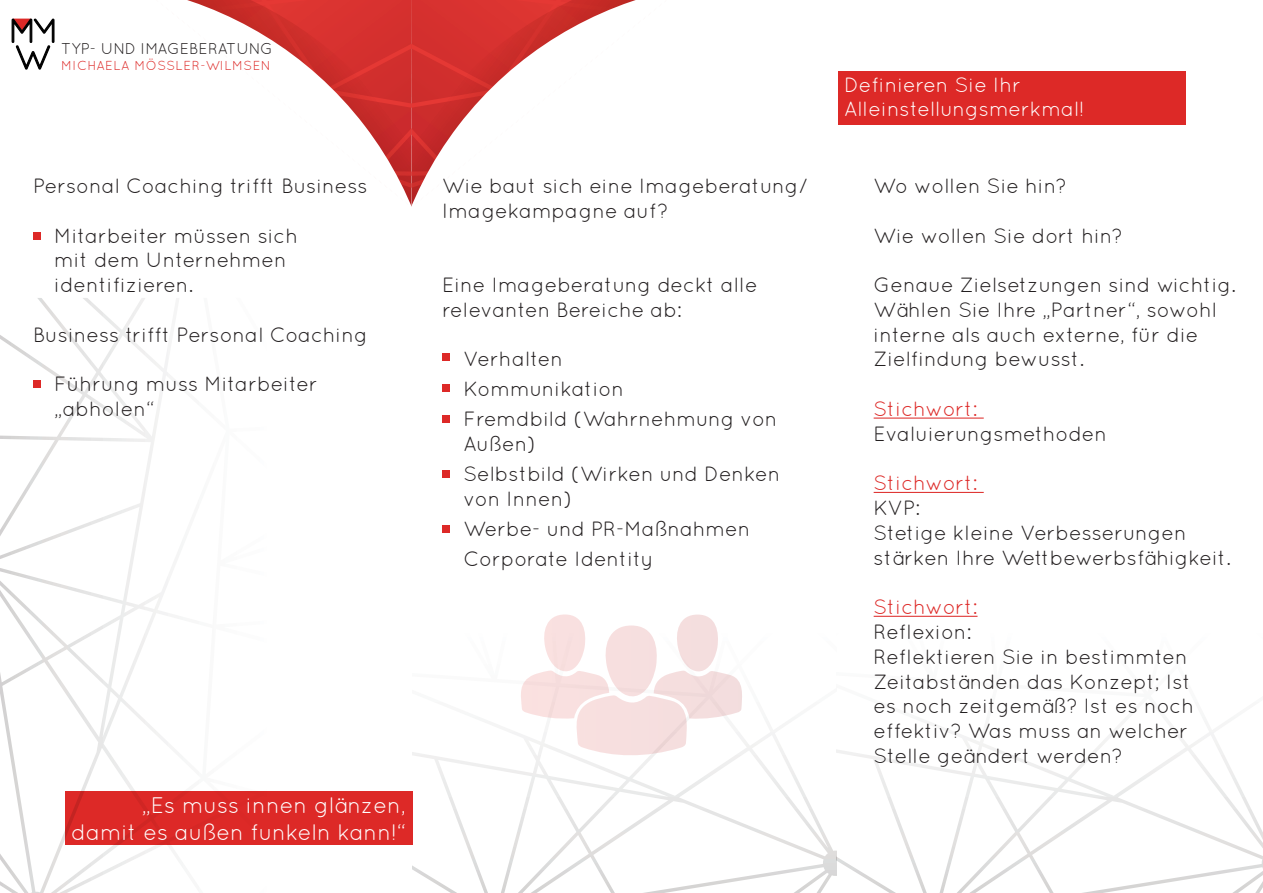
<style>
.page{position:relative;width:1263px;height:893px;background:#fff}
.page>*{position:absolute;margin:0;border:0;box-sizing:border-box;transform-origin:0 0}
.t1{font:22.5px/27px "Quicksand";color:#fff;text-align:right}
.t2{font:20.7px/24.8px "Quicksand";color:#231f20}
.t3{font:20.7px/30px "Quicksand";letter-spacing:-.02em;color:#231f20}
.t4{font:20.7px/24.8px "Quicksand";color:#fff}
.t5{font:20.7px "Quicksand";color:#dd2927}
.t6{font:15.6px "Quicksand";color:#231f20}
.t7{font:13.05px "Quicksand";letter-spacing:.035em;color:#dd2927}
</style>
<div class="page">
<svg style="left:837px;top:615px;width:426px;height:278px"></svg>
<svg style="left:187px;top:0;width:222px;height:201px"></svg>
<svg style="left:409px;top:0;width:227px;height:207px"></svg>
<div style="left:65px;top:791px;width:347px;height:54px;background:#dd2927"></div>
<div style="left:838px;top:71px;width:347px;height:54px;background:#dd2927"></div>
<svg style="left:0;top:298px;width:168px;height:595px"></svg>
<svg style="left:412px;top:525px;width:425px;height:368px"></svg>
<svg style="left:11px;top:18px;width:44px;height:52px"></svg>
<hr style="left:874px;top:418px;width:110px;height:1px;background:#dd2927">
<hr style="left:874px;top:492px;width:110px;height:1px;background:#dd2927">
<hr style="left:874px;top:616px;width:103px;height:1px;background:#dd2927">
<div style="left:33px;top:232px;width:8px;height:7px;background:#dd2927"></div>
<div style="left:442px;top:353px;width:8px;height:8px;background:#dd2927"></div>
<div style="left:442px;top:384px;width:8px;height:8px;background:#dd2927"></div>
<div style="left:442px;top:415px;width:8px;height:8px;background:#dd2927"></div>
<div style="left:442px;top:471px;width:8px;height:7px;background:#dd2927"></div>
<div style="left:442px;top:526px;width:8px;height:7px;background:#dd2927"></div>
<div style="left:33px;top:381px;width:8px;height:7px;background:#dd2927"></div>
<svg style="left:519px;top:614px;width:225px;height:143px"></svg>
<p class="t6" style="left:61px;top:40px;width:213px">Typ- und Imageberatung</p>
<p class="t7" style="left:61px;top:58px;width:211px">Mi chaela M össler-Wi lmsen</p>
<p class="t2" style="left:33px;top:173px;width:336px">Personal Coaching trifft Business</p>
<p class="t2" style="left:54px;top:223px;width:245px">M itarbeiter müssen sich mit dem U nternehmen identifizieren.</p>
<p class="t2" style="left:33px;top:322px;width:336px">Business trifft Personal Coaching</p>
<p class="t2" style="left:54px;top:371px;width:265px">Führung muss M itarbeiter „abholen“</p>
<p class="t1" style="left:71px;top:791px;width:336px">„Es muss innen glänzen, damit es außen funkeln kann!“</p>
<p class="t2" style="left:442px;top:173px;width:367px">Wie baut sich eine Imageberatung/<br>Imagekampagne auf?</p>
<p class="t2" style="left:442px;top:272px;width:317px">Eine Imageberatung deckt alle relevanten Bereiche ab:</p>
<p class="t3" style="left:463px;top:344px;width:316px">Verhalten<br>Kommunikation<br>Fremdbild (Wahrnehmung von</p>
<p class="t2" style="left:463px;top:429px;width:318px;line-height:30px">Außen)<br>Selbstbild (Wirken und Denken</p>
<p class="t2" style="left:463px;top:484px;width:288px;line-height:30px">von Innen)<br>Werbe- und PR-Maßnahmen<br>Corporate Identity</p>
<p class="t4" style="left:844px;top:72px;width:242px">Definieren Sie Ihr<br>Alleinstellungsmerkmal!</p>
<p class="t2" style="left:874px;top:173px;width:195px">Wo wollen Sie hin?</p>
<p class="t2" style="left:874px;top:223px;width:251px">Wie wollen Sie dort hin?</p>
<p class="t2" style="left:874px;top:272px;width:364px">Genaue Zielsetzungen sind wichtig.<br>Wählen Sie Ihre „Partner“, sowohl interne als auch externe, für die<br>Zielfindung bewusst.</p>
<p class="t5" style="left:874px;top:397px;width:105px">Stichwort:</p>
<p class="t2" style="left:874px;top:421px;width:235px">Evaluierungsmethoden</p>
<p class="t5" style="left:874px;top:471px;width:105px">Stichwort:</p>
<p class="t2" style="left:874px;top:495px;width:359px">KVP:<br>Stetige kleine Verbesserungen stärken Ihre Wettbewerbsfähigkeit.</p>
<p class="t5" style="left:874px;top:595px;width:105px">Stichwort:</p>
<p class="t2" style="left:874px;top:619px;width:322px">Reflexion:<br>Reflektieren Sie in bestimmten<br>Zeitabständen das Konzept; Ist es noch zeitgemäß? Ist es noch effektiv? Was muss an welcher<br>Stelle geändert werden?</p>
</div>
